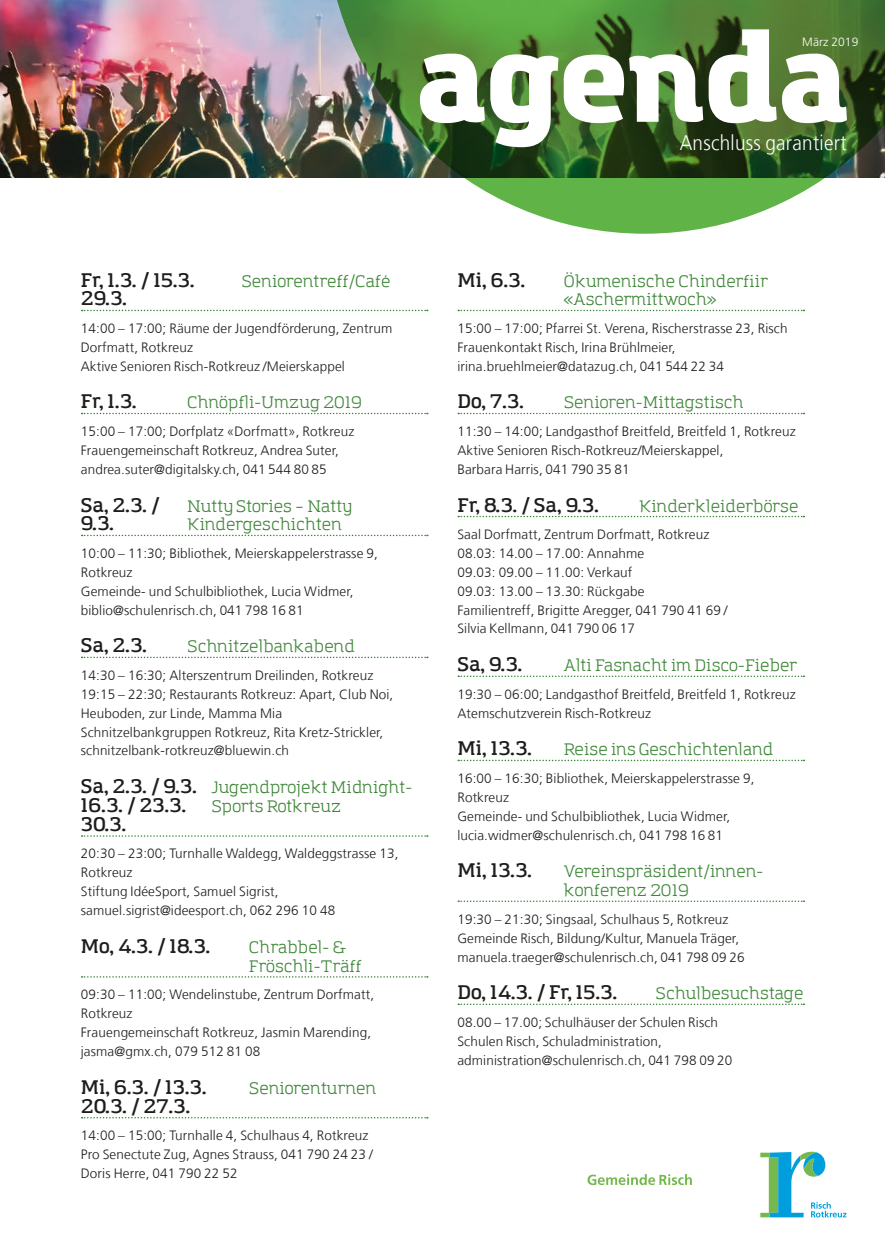
<style>
.page{position:relative;width:885px;height:1259px;background:#fff}
.page>*{position:absolute;margin:0;border:0;box-sizing:border-box;transform-origin:0 0}
.t1{font:900 120px "Amazing Grotesk";color:#fff}
.t2{font:300 21px "Frutiger LT Com";letter-spacing:.015em;color:#fff;scale:.9 1}
.t3{font:600 19.5px "Amazing Grotesk";letter-spacing:.01em;color:#1d1d1b}
.t4{font:16.5px/18.9px "Amazing Grotesk";letter-spacing:.01em;color:#3e8638}
.t5{font:300 13.5px/18.9px "Frutiger LT Com";letter-spacing:.01em;color:#1d1d1b}
.t6{font:300 12px "Frutiger";letter-spacing:.01em;color:#fff}
.s1{font-weight:600;font-size:19.5px;color:#1d1d1b}
</style>
<div class="page">
<img style="left:0;top:0;width:325px;height:177px">
<svg style="left:325px;top:0;width:559px;height:234px;background:#608750"></svg>
<svg style="left:458px;top:310px;width:346px;height:1px"></svg>
<svg style="left:458px;top:413px;width:346px;height:1px"></svg>
<svg style="left:458px;top:516px;width:346px;height:1px"></svg>
<svg style="left:458px;top:675px;width:346px;height:2px"></svg>
<svg style="left:458px;top:759px;width:346px;height:2px"></svg>
<svg style="left:458px;top:900px;width:346px;height:2px"></svg>
<svg style="left:458px;top:1003px;width:346px;height:2px"></svg>
<svg style="left:82px;top:310px;width:346px;height:1px"></svg>
<svg style="left:82px;top:413px;width:346px;height:1px"></svg>
<svg style="left:82px;top:535px;width:346px;height:1px"></svg>
<svg style="left:82px;top:656px;width:346px;height:2px"></svg>
<svg style="left:82px;top:835px;width:346px;height:2px"></svg>
<svg style="left:82px;top:976px;width:346px;height:1px"></svg>
<svg style="left:82px;top:1117px;width:346px;height:1px"></svg>
<svg style="left:760px;top:1151px;width:86px;height:66px"></svg>
<svg style="left:587px;top:1174px;width:104px;height:11px"></svg>
<h1 class="t1" style="left:417px;top:3px;width:434px">agenda</h1>
<p class="t6" style="left:802px;top:35px;width:58px">März 2019</p>
<h2 class="t2" style="left:679px;top:131px;width:187px">Anschluss garantiert</h2>
<h3 class="t3" style="left:81px;top:268px;width:115px">Fr, 1.3. / 15.3.</h3>
<p class="t4" style="left:241px;top:272px;width:150px">Seniorentreff/Café</p>
<h3 class="t3" style="left:81px;top:287px;width:48px">29.3.</h3>
<p class="t5" style="left:81px;top:319px;width:313px">14:00 – 17:00; Räume der Jugendförderung, Zentrum<br>Dorfmatt, Rotkreuz<br>Aktive Senioren Risch-Rotkreuz /Meierskappel</p>
<h3 class="t3" style="left:81px;top:390px;width:58px">Fr, 1.3.</h3>
<p class="t4" style="left:187px;top:393px;width:176px">Chnöpfli-Umzug 2019</p>
<p class="t5" style="left:81px;top:422px;width:275px">15:00 – 17:00; Dorfplatz «Dorfmatt», Rotkreuz<br>Frauengemeinschaft Rotkreuz, Andrea Suter, andrea.suter@digitalsky.ch, 041 544 80 85</p>
<h3 class="t3" style="left:81px;top:493px;width:80px">Sa, 2.3. /</h3>
<p class="t4" style="left:187px;top:496px;width:166px">Nutty Stories – Natty</p>
<h3 class="t3" style="left:81px;top:511px;width:35px">9.3.</h3>
<p class="t4" style="left:187px;top:515px;width:156px">Kindergeschichten</p>
<p class="t5" style="left:81px;top:544px;width:298px">10:00 – 11:30; Bibliothek, Meierskappelerstrasse 9, Rotkreuz<br>Gemeinde- und Schulbibliothek, Lucia Widmer, biblio@schulenrisch.ch, 041 798 16 81</p>
<h3 class="t3" style="left:81px;top:633px;width:68px">Sa, 2.3.</h3>
<p class="t4" style="left:187px;top:637px;width:169px">Schnitzelbankabend</p>
<p class="t5" style="left:81px;top:666px;width:314px">14:30 – 16:30; Alterszentrum Dreilinden, Rotkreuz 19:15 – 22:30; Restaurants Rotkreuz: Apart, Club Noi, Heuboden, zur Linde, Mamma Mia Schnitzelbankgruppen Rotkreuz, Rita Kretz-Strickler, schnitzelbank-rotkreuz@bluewin.ch</p>
<p class="t4" style="left:81px;top:778px;width:333px"><span class="s1">Sa, 2.3. / 9.3.</span> Jugendprojekt Midnight-</p>
<h3 class="t3" style="left:81px;top:793px;width:107px">16.3. / 23.3.</h3>
<p class="t4" style="left:211px;top:797px;width:131px">Sports Rotkreuz</p>
<h3 class="t3" style="left:81px;top:812px;width:47px">30.3.</h3>
<p class="t5" style="left:81px;top:844px;width:319px">20:30 – 23:00; Turnhalle Waldegg, Waldeggstrasse 13, Rotkreuz<br>Stiftung IdéeSport, Samuel Sigrist, samuel.sigrist@ideesport.ch, 062 296 10 48</p>
<h3 class="t3" style="left:81px;top:934px;width:131px">Mo, 4.3. / 18.3.</h3>
<p class="t4" style="left:249px;top:938px;width:114px">Chrabbel- &amp;<br>Fröschli-Träff</p>
<p class="t5" style="left:81px;top:985px;width:295px">09:30 – 11:00; Wendelinstube, Zentrum Dorfmatt, Rotkreuz<br>Frauengemeinschaft Rotkreuz, Jasmin Marending, jasma@gmx.ch, 079 512 81 08</p>
<h3 class="t3" style="left:81px;top:1075px;width:127px">Mi, 6.3. / 13.3.</h3>
<p class="t4" style="left:249px;top:1079px;width:129px">Seniorenturnen</p>
<h3 class="t3" style="left:81px;top:1094px;width:111px">20.3. / 27.3.</h3>
<p class="t5" style="left:81px;top:1126px;width:293px">14:00 – 15:00; Turnhalle 4, Schulhaus 4, Rotkreuz<br>Pro Senectute Zug, Agnes Strauss, 041 790 24 23 /<br>Doris Herre, 041 790 22 52</p>
<h3 class="t3" style="left:457px;top:268px;width:69px">Mi, 6.3.</h3>
<p class="t4" style="left:564px;top:272px;width:206px">Ökumenische Chinderfiir «Aschermittwoch»</p>
<p class="t5" style="left:457px;top:319px;width:331px">15:00 – 17:00; Pfarrei St. Verena, Rischerstrasse 23, Risch<br>Frauenkontakt Risch, Irina Brühlmeier, irina.bruehlmeier@datazug.ch, 041 544 22 34</p>
<h3 class="t3" style="left:457px;top:390px;width:68px">Do, 7.3.</h3>
<p class="t4" style="left:563px;top:393px;width:181px">Senioren-Mittagstisch</p>
<p class="t5" style="left:457px;top:422px;width:340px">11:30 – 14:00; Landgasthof Breitfeld, Breitfeld 1, Rotkreuz<br>Aktive Senioren Risch-Rotkreuz/Meierskappel,<br>Barbara Harris, 041 790 35 81</p>
<h3 class="t3" style="left:457px;top:493px;width:143px">Fr, 8.3. / Sa, 9.3.</h3>
<p class="t4" style="left:639px;top:496px;width:161px">Kinderkleiderbörse</p>
<p class="t5" style="left:457px;top:525px;width:272px">Saal Dorfmatt, Zentrum Dorfmatt, Rotkreuz 08.03: 14.00 – 17.00: Annahme<br>09.03: 09.00 – 11.00: Verkauf<br>09.03: 13.00 – 13.30: Rückgabe<br>Familientreff, Brigitte Aregger, 041 790 41 69 / Silvia Kellmann, 041 790 06 17</p>
<h3 class="t3" style="left:457px;top:652px;width:67px">Sa, 9.3.</h3>
<p class="t4" style="left:563px;top:656px;width:235px">Alti Fasnacht im Disco-Fieber</p>
<p class="t5" style="left:457px;top:684px;width:340px">19:30 – 06:00; Landgasthof Breitfeld, Breitfeld 1, Rotkreuz<br>Atemschutzverein Risch-Rotkreuz</p>
<h3 class="t3" style="left:457px;top:736px;width:76px">Mi, 13.3.</h3>
<p class="t4" style="left:563px;top:740px;width:211px">Reise ins Geschichtenland</p>
<p class="t5" style="left:457px;top:769px;width:298px">16:00 – 16:30; Bibliothek, Meierskappelerstrasse 9, Rotkreuz<br>Gemeinde- und Schulbibliothek, Lucia Widmer, lucia.widmer@schulenrisch.ch, 041 798 16 81</p>
<h3 class="t3" style="left:457px;top:858px;width:76px">Mi, 13.3.</h3>
<p class="t4" style="left:563px;top:862px;width:201px">Vereinspräsident/innen&shy;konferenz 2019</p>
<p class="t5" style="left:457px;top:909px;width:288px">19:30 – 21:30; Singsaal, Schulhaus 5, Rotkreuz<br>Gemeinde Risch, Bildung/Kultur, Manuela Träger, manuela.traeger@schulenrisch.ch, 041 798 09 26</p>
<h3 class="t3" style="left:457px;top:980px;width:161px">Do, 14.3. / Fr, 15.3.</h3>
<p class="t4" style="left:655px;top:984px;width:149px">Schulbesuchstage</p>
<p class="t5" style="left:457px;top:1012px;width:276px">08.00 – 17.00; Schulhäuser der Schulen Risch<br>Schulen Risch, Schuladministration, administration@schulenrisch.ch, 041 798 09 20</p>
</div>
